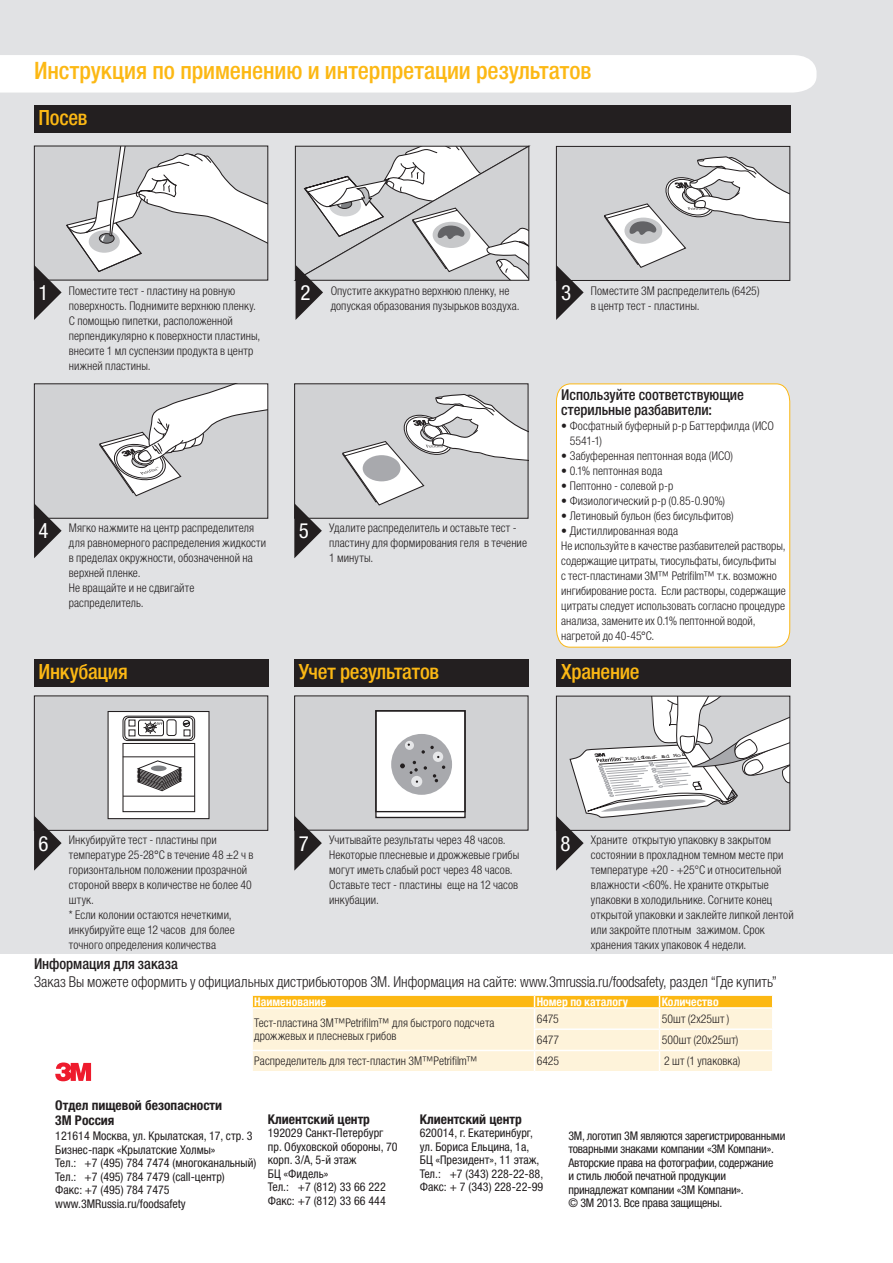
<style>
.page{position:relative;width:893px;height:1263px;background:#fff}
.page>*{position:absolute;margin:0;border:0;box-sizing:border-box;transform-origin:0 0}
.t1{font:500 condensed 24px "Helvetica Neue LTW1 G";letter-spacing:-.005em;color:#fcb814}
.t2{font:500 condensed 21px "Helvetica Neue LTW1 G";letter-spacing:-.015em;color:#fcb814}
.t3{font:condensed 21px "Helvetica Neue LTW1 G";color:#fff}
.t4{font:300 condensed 15px "Helvetica Neue LTW1 G";color:#231f20}
.t5{font:500 condensed 15px/15px "Helvetica Neue LTW1 G";color:#231f20}
.t6{font:700 condensed 13.5px/15px "Helvetica Neue LTW1 G";color:#231f20}
.t7{font:300 condensed 12px/15px "Helvetica Neue LTW1 G";letter-spacing:.01em;color:#231f20}
.t8{font:condensed 12px/13.5px "Helvetica Neue LTW1 G";color:#231f20}
.t9{font:condensed 12px/13.5px "Helvetica Neue LTW1 G";letter-spacing:-.02em;color:#231f20}
.t10{font:700 condensed 12px "Helvetica Neue LTW1 G";color:#fff}
.t11{font:italic 5.1px "Courier";color:#231f20;scale:1.26 1}
.s1{font-weight:400;font-size:21px;color:#fff}
.s2{font-weight:400}
</style>
<div class="page">
<svg style="left:55px;top:1062px;width:36px;height:19px"></svg>
<div style="left:0;top:0;width:893px;height:954px;background:#e1e2e4"></div>
<div style="left:0;top:55px;width:816px;height:38px;background:#fff"></div>
<div style="left:34px;top:105px;width:756px;height:27px;background:#231f20"></div>
<svg style="left:34px;top:146px;width:234px;height:174px"></svg>
<svg style="left:295px;top:145px;width:235px;height:175px"></svg>
<div style="left:556px;top:146px;width:234px;height:134px;background:#d1d2d4"></div>
<svg style="left:604px;top:156px;width:184px;height:112px"></svg>
<div style="left:556px;top:146px;width:234px;height:135px;border:1px solid #231f20"></div>
<svg style="left:556px;top:265px;width:28px;height:55px"></svg>
<div style="left:34px;top:384px;width:234px;height:134px;background:#d1d2d4"></div>
<svg style="left:99px;top:385px;width:167px;height:112px"></svg>
<div style="left:34px;top:383px;width:234px;height:135px;border:1px solid #231f20"></div>
<svg style="left:34px;top:503px;width:28px;height:55px"></svg>
<div style="left:295px;top:384px;width:233px;height:134px;background:#d1d2d4"></div>
<svg style="left:342px;top:394px;width:184px;height:112px"></svg>
<div style="left:294px;top:383px;width:234px;height:135px;border:1px solid #231f20"></div>
<svg style="left:294px;top:503px;width:28px;height:55px"></svg>
<div style="left:556px;top:383px;width:234px;height:265px;background:#fff"></div>
<div style="left:34px;top:696px;width:234px;height:134px;background:#d1d2d4"></div>
<svg style="left:107px;top:711px;width:103px;height:109px;background:#d4d4d4"></svg>
<div style="left:151px;top:765px;width:16px;height:6px;background:#7e8083;border-radius:50%"></div>
<div style="left:34px;top:696px;width:234px;height:135px;border:1px solid #231f20"></div>
<div style="left:34px;top:659px;width:234px;height:27px;background:#231f20"></div>
<div style="left:294px;top:659px;width:234px;height:27px;background:#231f20"></div>
<div style="left:557px;top:659px;width:234px;height:27px;background:#231f20"></div>
<svg style="left:34px;top:815px;width:28px;height:56px"></svg>
<div style="left:295px;top:696px;width:233px;height:134px;background:#d1d2d4"></div>
<div style="left:376px;top:711px;width:89px;height:106px;background:#fff"></div>
<div style="left:375px;top:710px;width:91px;height:108px;border:1px solid #231f20"></div>
<div style="left:391px;top:734px;width:61px;height:61px;background:#a8a9ad;border-radius:50%"></div>
<div style="left:375px;top:710px;width:91px;height:102px;border:1px solid #231f20"></div>
<div style="left:405px;top:741px;width:9px;height:9px;background:#e6e7e9;border-radius:50%"></div>
<div style="left:411px;top:776px;width:11px;height:11px;background:#e6e7e9;border-radius:50%"></div>
<svg style="left:400px;top:743px;width:45px;height:40px"></svg>
<svg style="left:294px;top:815px;width:28px;height:56px"></svg>
<svg style="left:556px;top:696px;width:234px;height:175px"></svg>
<svg style="left:252px;top:995px;width:521px;height:76px;background:#fdebbf"></svg>
<h1 class="t1" style="left:34px;top:56px;width:559px">Инструкция по применению и интерпретации результатов</h1>
<h2 class="t2" style="left:39px;top:105px;width:51px">Посев</h2>
<p class="t7" style="left:39px;top:283px;width:198px"><span class="s1">1</span> Поместите тест - пластину на ровную</p>
<h2 class="t3" style="left:301px;top:280px;width:12px">2</h2>
<h2 class="t3" style="left:561px;top:280px;width:12px">3</h2>
<p class="t7" style="left:69px;top:298px;width:193px">поверхность. Поднимите верхнюю пленку.<br>С помощью пипетки, расположенной перпендикулярно к поверхности пластины, внесите 1 мл суспензии продукта в центр нижней пластины.</p>
<p class="t7" style="left:331px;top:283px;width:190px">Опустите аккуратно верхнюю пленку, не допуская образования пузырьков воздуха.</p>
<p class="t7" style="left:591px;top:283px;width:170px">Поместите 3М распределитель (6425) в центр тест - пластины.</p>
<p class="t7" style="left:69px;top:520px;width:199px;text-indent:-30px"><span class="s1">4</span> Мягко нажмите на центр распределителя для равномерного распределения жидкости в пределах окружности, обозначенной на верхней пленке.<br>Не вращайте и не сдвигайте распределитель.</p>
<p class="t7" style="left:329px;top:520px;width:199px;text-indent:-30px"><span class="s1">5</span> Удалите распределитель и оставьте тест - пластину для формирования геля в течение<br>1 минуты.</p>
<p class="t5" style="left:561px;top:387px;width:184px">Используйте соответствующие стерильные разбавители:</p>
<p class="t7" style="left:570px;top:418px;width:206px;text-indent:-9px">• Фосфатный буферный р-р Баттерфилда (ИСО<br>5541-1)</p>
<p class="t7" style="left:561px;top:448px;width:173px">• Забуференная пептонная вода (ИСО)</p>
<p class="t7" style="left:561px;top:463px;width:103px">• 0.1% пептонная вода</p>
<p class="t7" style="left:561px;top:478px;width:114px">• Пептонно - солевой р-р</p>
<p class="t7" style="left:561px;top:493px;width:165px">• Физиологический р-р (0.85-0.90%)</p>
<p class="t7" style="left:561px;top:508px;width:174px">• Летиновый бульон (без бисульфитов)</p>
<p class="t7" style="left:561px;top:523px;width:226px">• Дистиллированная вода<br>Не используйте в качестве разбавителей растворы, содержащие цитраты, тиосульфаты, бисульфиты<br>с тест-пластинами 3M™ Petrifilm™ т.к. возможно ингибирование роста. Если растворы, содержащие цитраты следует использовать согласно процедуре анализа, замените их 0.1% пептонной водой, нагретой до 40-45<span class="s2">°</span>С.</p>
<h2 class="t2" style="left:39px;top:658px;width:91px">Инкубация</h2>
<h2 class="t2" style="left:299px;top:658px;width:142px">Учет результатов</h2>
<h2 class="t2" style="left:561px;top:658px;width:80px">Хранение</h2>
<p class="t7" style="left:69px;top:833px;width:186px;text-indent:-30px"><span class="s1">6</span> Инкубируйте тест - пластины при температуре 25-28<span class="s2">°</span>С в течение 48 ±2 ч в горизонтальном положении прозрачной стороной вверх в количестве не более 40 штук.<br>* Если колонии остаются нечеткими, инкубируйте еще 12 часов для более точного определения количества</p>
<p class="t7" style="left:329px;top:833px;width:192px;text-indent:-30px"><span class="s1">7</span> Учитывайте результаты через 48 часов.<br>Некоторые плесневые и дрожжевые грибы могут иметь слабый рост через 48 часов.<br>Оставьте тест - пластины еще на 12 часов инкубации.</p>
<p class="t11" style="left:626px;top:755px;width:50px;rotate:-4deg">RapidYeast and Mold</p>
<p class="t7" style="left:591px;top:833px;width:204px;text-indent:-30px"><span class="s1">8</span> Храните открытую упаковку в закрытом состоянии в прохладном темном месте при температуре +20 - +25°C и относительной влажности &lt;60%. Не храните открытые упаковки в холодильнике. Согните конец открытой упаковки и заклейте липкой лентой или закройте плотным зажимом. Срок хранения таких упаковок 4 недели.</p>
<p class="t5" style="left:34px;top:956px;width:145px">Информация для заказа</p>
<p class="t4" style="left:34px;top:973px;width:744px">Заказ Вы можете оформить у официальных дистрибьюторов 3М. Информация на сайте: www.3mrussia.ru/foodsafety, раздел “Где купить”</p>
<p class="t10" style="left:254px;top:994px;width:73px">Наименование</p>
<p class="t10" style="left:537px;top:994px;width:93px">Номер по каталогу</p>
<p class="t10" style="left:662px;top:994px;width:58px">Количество</p>
<p class="t7" style="left:254px;top:1016px;width:242px;line-height:13.5px">Тест-пластина 3M™Petrifilm™ для быстрого подсчета дрожжевых и плесневых грибов</p>
<p class="t7" style="left:537px;top:1011px;width:24px">6475</p>
<p class="t7" style="left:662px;top:1011px;width:69px">50шт (2х25шт )</p>
<p class="t7" style="left:537px;top:1032px;width:24px">6477</p>
<p class="t7" style="left:662px;top:1032px;width:78px">500шт (20х25шт)</p>
<p class="t7" style="left:254px;top:1054px;width:225px">Распределитель для тест-пластин 3M™Petrifilm™</p>
<p class="t7" style="left:537px;top:1054px;width:24px">6425</p>
<p class="t7" style="left:664px;top:1054px;width:78px">2 шт (1 упаковка)</p>
<p class="t6" style="left:55px;top:1098px;width:168px">Отдел пищевой безопасности<br>3M Россия</p>
<p class="t8" style="left:55px;top:1129px;width:202px">121614 Москва, ул. Крылатская, 17, стр. 3<br>Бизнес-парк «Крылатские Холмы»<br>Тел.: +7 (495) 784 7474 (многоканальный)<br>Тел.: +7 (495) 784 7479 (call-центр)<br>Факс: +7 (495) 784 7475 www.3MRussia.ru/foodsafety</p>
<p class="t6" style="left:268px;top:1111px;width:104px">Клиентский центр</p>
<p class="t8" style="left:268px;top:1126px;width:131px">192029 Санкт-Петербург пр. Обуховской обороны, 70 корп. 3/А, 5-й этаж<br>БЦ «Фидель»<br>Тел.: +7 (812) 33 66 222<br>Факс: +7 (812) 33 66 444</p>
<p class="t6" style="left:420px;top:1111px;width:104px">Клиентский центр</p>
<p class="t8" style="left:420px;top:1126px;width:125px">620014, г. Екатеринбург, ул. Бориса Ельцина, 1а,<br>БЦ «Президент», 11 этаж,<br>Тел.: +7 (343) 228-22-88,<br>Факс: + 7 (343) 228-22-99</p>
<p class="t9" style="left:568px;top:1129px;width:219px">3М, логотип 3М являются зарегистрированными товарными знаками компании «3М Компани».<br>Авторские права на фотографии, содержание<br>и стиль любой печатной продукции принадлежат компании «3M Компани».<br>© 3М 2013. Все права защищены.</p>
</div>
